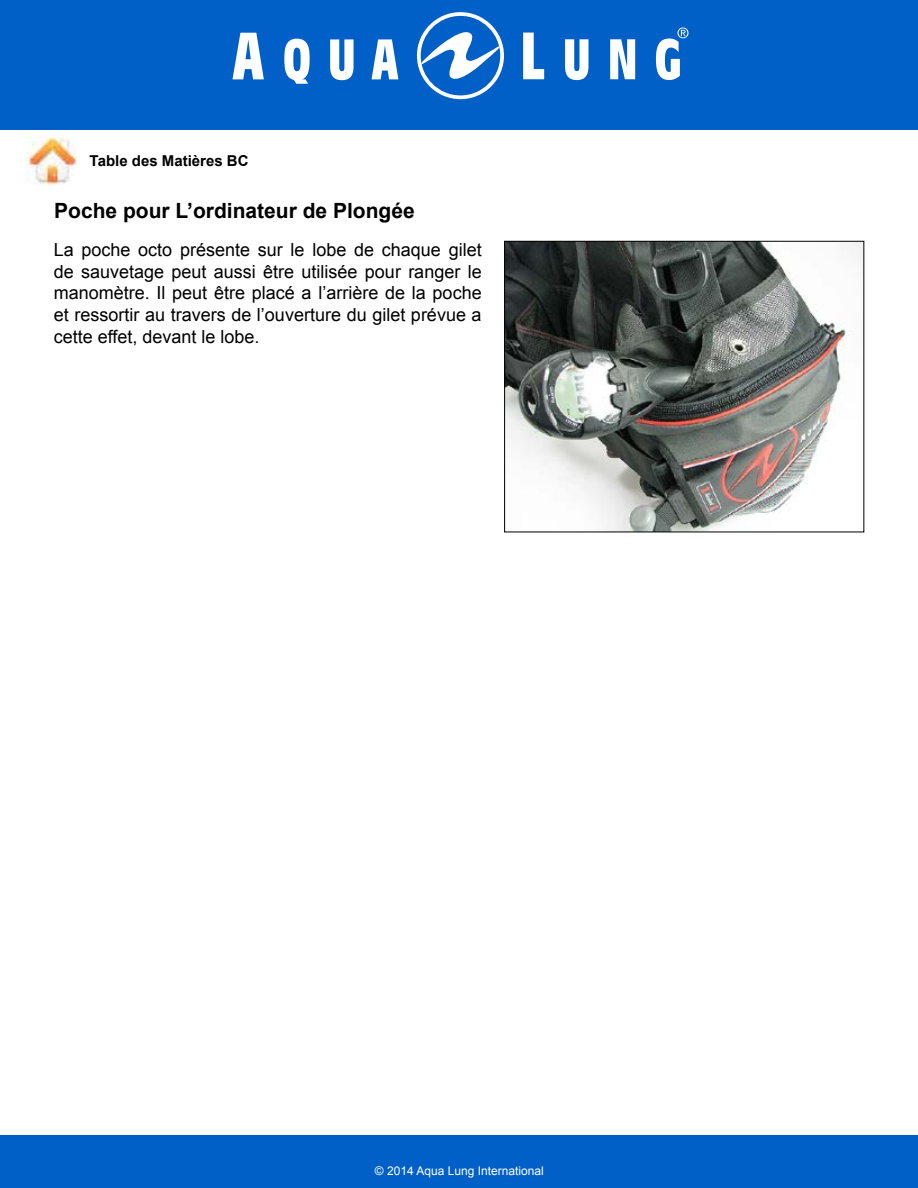
<style>
.page{position:relative;width:918px;height:1188px;background:#fff}
.page>*{position:absolute;margin:0;border:0;box-sizing:border-box;transform-origin:0 0}
.t1{font:700 21px "Arial";color:#000}
.t2{font:18px/21.6px "Arial";color:#000;text-align:justify}
.t3{font:700 15px "Arial";color:#000}
.t4{font:12px "Arial";color:#fff}
</style>
<div class="page">
<div style="left:0;top:1136px;width:918px;height:52px;background:#0060c8"></div>
<div style="left:0;top:0;width:918px;height:130px;background:#0060c8"></div>
<svg style="left:233px;top:33px;width:31px;height:46px"></svg>
<svg style="left:284px;top:39px;width:26px;height:45px"></svg>
<svg style="left:330px;top:39px;width:24px;height:41px"></svg>
<svg style="left:372px;top:39px;width:26px;height:40px"></svg>
<svg style="left:523px;top:33px;width:21px;height:46px"></svg>
<svg style="left:565px;top:39px;width:23px;height:41px"></svg>
<svg style="left:610px;top:39px;width:25px;height:40px"></svg>
<svg style="left:656px;top:28px;width:32px;height:52px"></svg>
<svg style="left:417px;top:12px;width:87px;height:87px"></svg>
<img style="left:27px;top:137px;width:50px;height:49px">
<img style="left:506px;top:243px;width:356px;height:287px">
<div style="left:504px;top:241px;width:360px;height:291px;border:1px solid #000"></div>
<p class="t3" style="left:90px;top:151px;width:160px">Table des Matières BC</p>
<p class="t1" style="left:54px;top:197px;width:362px">Poche pour L’ordinateur de Plongée</p>
<p class="t2" style="left:54px;top:239px;width:429px">La poche octo présente sur le lobe de chaque gilet de sauvetage peut aussi être utilisée pour ranger le manomètre. Il peut être placé a l’arrière de la poche et ressortir au travers de l’ouverture du gilet prévue a cette effet, devant le lobe.</p>
<p class="t4" style="left:375px;top:1163px;width:170px">© 2014 Aqua Lung International</p>
</div>
